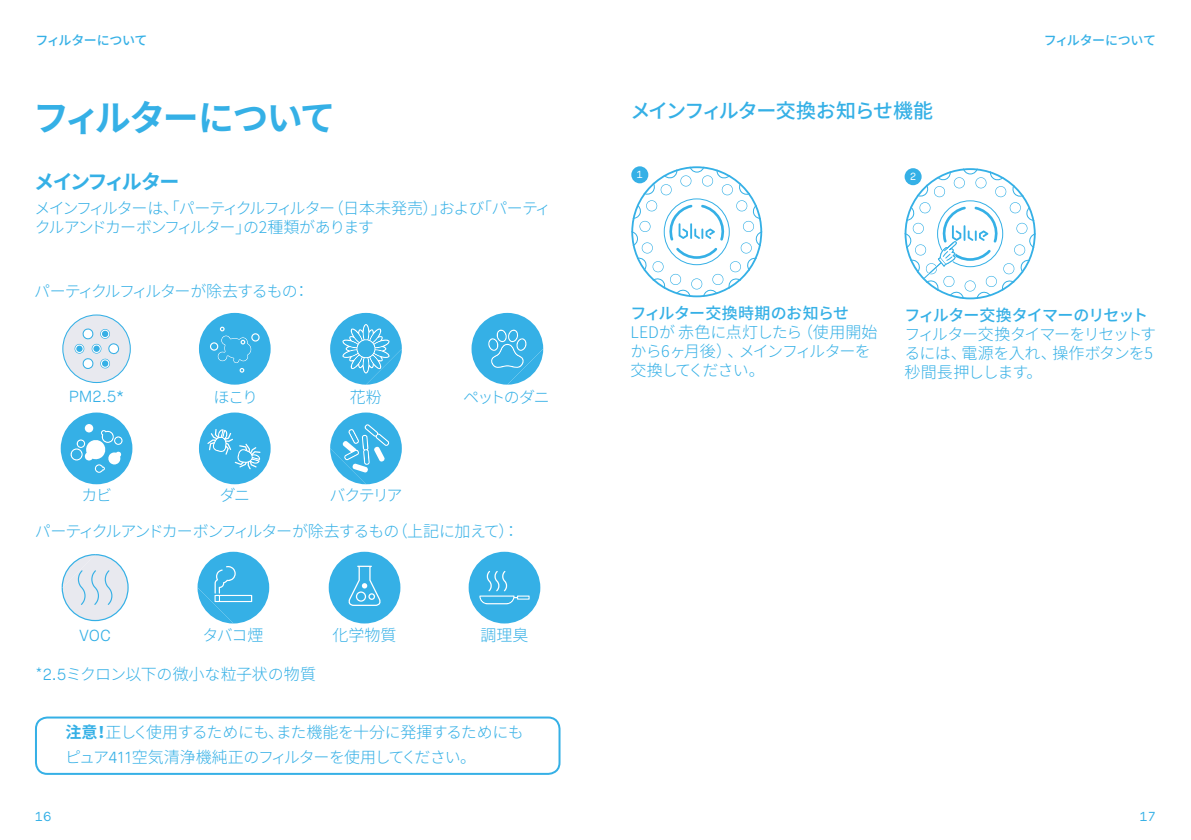
<style>
.page{position:relative;width:1191px;height:840px;background:#fff}
.page>*{position:absolute;margin:0;border:0;box-sizing:border-box;transform-origin:0 0}
.t1{font:700 36px "Noto Sans CJ Kjp";letter-spacing:-.06em;color:#35b0e6}
.t2{font:500 20px "Noto Sans CJ Kjp";letter-spacing:-.07em;color:#35b0e6}
.t3{font:700 20px "Noto Sans CJ Kjp";letter-spacing:-.12em;color:#35b0e6}
.t4{font:300 16px/19.2px "Noto Sans CJ Kjp";letter-spacing:-.06em;color:#35b0e6}
.t5{font:300 16px/19.2px "Noto Sans CJ Kjp";letter-spacing:-.085em;color:#35b0e6}
.t6{font:300 16px/19.2px "Noto Sans CJ Kjp";letter-spacing:-.04em;color:#35b0e6}
.t7{font:300 16px "Noto Sans CJ Kjp";letter-spacing:-.025em;color:#35b0e6}
.t8{font:500 16px "Noto Sans CJ Kjp";letter-spacing:-.06em;color:#35b0e6}
.t9{font:500 16px "Noto Sans CJ Kjp";letter-spacing:-.02em;color:#35b0e6}
.t10{font:300 16px "Maison Neue";color:#35b0e6}
.t11{font:500 13px "Noto Sans CJ Kjp";letter-spacing:-.035em;color:#35b0e6}
.t12{font:13px "Maison Neue Mono";color:#35b0e6}
.t13{font:10.2px "Maison Neue Mono";color:#fff}
.s1{font-family:"Maison Neue"}
.s2{font-weight:700}
</style>
<div class="page">
<div style="left:35px;top:716px;width:525px;height:58px;border:2px solid #35b0e6;border-radius:11px"></div>
<div style="left:61px;top:412px;width:71px;height:72px;background:#35b0e6;border-radius:50%"></div>
<div style="left:85px;top:424px;width:8px;height:8px;background:#fff;border-radius:50%"></div>
<svg style="left:71px;top:429px;width:51px;height:43px"></svg>
<div style="left:72px;top:449px;width:9px;height:10px;background:#35b0e6;border-radius:50%"></div>
<svg style="left:197px;top:551px;width:72px;height:72px"></svg>
<hr style="left:220px;top:596px;width:31px;height:4px;background:#35b0e6">
<div style="left:329px;top:551px;width:71px;height:72px;background:#35b0e6;border-radius:50%"></div>
<svg style="left:348px;top:565px;width:33px;height:40px"></svg>
<div style="left:468px;top:551px;width:72px;height:72px;background:#35b0e6;border-radius:50%"></div>
<svg style="left:479px;top:571px;width:50px;height:33px"></svg>
<div style="left:199px;top:412px;width:72px;height:72px;background:#35b0e6;border-radius:50%"></div>
<svg style="left:207px;top:429px;width:53px;height:40px"></svg>
<svg style="left:330px;top:412px;width:72px;height:72px"></svg>
<svg style="left:61px;top:554px;width:68px;height:67px"></svg>
<div style="left:62px;top:314px;width:69px;height:69px;background:#e8e9ef;border:1px solid #35b0e6;border-radius:50%"></div>
<svg style="left:75px;top:328px;width:44px;height:41px"></svg>
<div style="left:199px;top:313px;width:72px;height:71px;background:#35b0e6;border-radius:50%"></div>
<div style="left:251px;top:333px;width:9px;height:8px;background:#35b0e6;border:1px solid #fff;border-radius:50%"></div>
<svg style="left:216px;top:326px;width:36px;height:46px"></svg>
<div style="left:210px;top:342px;width:8px;height:8px;background:#35b0e6;border:1px solid #fff;border-radius:50%"></div>
<svg style="left:471px;top:313px;width:72px;height:71px"></svg>
<svg style="left:330px;top:313px;width:72px;height:71px"></svg>
<svg style="left:631px;top:166px;width:131px;height:131px"></svg>
<div style="left:631px;top:166px;width:17px;height:17px;background:#35b0e6;border-radius:50%"></div>
<svg style="left:904px;top:168px;width:131px;height:131px"></svg>
<div style="left:904px;top:168px;width:17px;height:17px;background:#35b0e6;border-radius:50%"></div>
<p class="t11" style="left:35px;top:33px;width:114px">フィルターについて</p>
<p class="t11" style="left:1043px;top:33px;width:114px">フィルターについて</p>
<h1 class="t1" style="left:33px;top:97px;width:304px">フィルターについて</h1>
<p class="t3" style="left:34px;top:170px;width:147px">メインフィルター</p>
<p class="t5" style="left:35px;top:199px;width:518px">メインフィルターは、「パーティクルフィルター（日本未発売）」および「パーティクルアンドカーボンフィルター」の2種類があります</p>
<p class="t4" style="left:34px;top:281px;width:277px">パーティクルフィルターが除去するもの：</p>
<p class="t10" style="left:69px;top:386px;width:57px">PM2.5*</p>
<p class="t4" style="left:213px;top:387px;width:46px">ほこり</p>
<p class="t4" style="left:350px;top:387px;width:33px">花粉</p>
<p class="t4" style="left:463px;top:387px;width:88px">ペットのダニ</p>
<p class="t4" style="left:81px;top:486px;width:32px">カビ</p>
<p class="t4" style="left:220px;top:486px;width:32px">ダニ</p>
<p class="t4" style="left:329px;top:486px;width:75px">バクテリア</p>
<p class="t4" style="left:35px;top:521px;width:485px">パーティクルアンドカーボンフィルターが除去するもの（上記に加えて）：</p>
<p class="t10" style="left:79px;top:624px;width:33px">VOC</p>
<p class="t4" style="left:202px;top:625px;width:63px">タバコ煙</p>
<p class="t7" style="left:36px;top:665px;width:282px">*<span class="s1">2.5</span>ミクロン以下の微小な粒子状の物質</p>
<p class="t4" style="left:332px;top:625px;width:65px">化学物質</p>
<p class="t4" style="left:480px;top:625px;width:50px">調理臭</p>
<p class="t4" style="left:65px;top:719px;width:460px;line-height:24.8px"><span class="s2">注意！</span>正しく使用するためにも、また機能を十分に発揮するためにもピュア<span class="s1">411</span>空気清浄機純正のフィルターを使用してください。</p>
<p class="t2" style="left:630px;top:99px;width:304px">メインフィルター交換お知らせ機能</p>
<p class="t13" style="left:636px;top:168px;width:8px">1</p>
<p class="t13" style="left:909px;top:170px;width:8px">2</p>
<p class="t9" style="left:630px;top:303px;width:220px">フィルター交換時期のお知らせ</p>
<p class="t6" style="left:630px;top:322px;width:249px">LEDが赤色に点灯したら（使用開始から6ヶ月後）、メインフィルターを交換してください。</p>
<p class="t8" style="left:904px;top:305px;width:245px">フィルター交換タイマーのリセット</p>
<p class="t4" style="left:904px;top:324px;width:253px">フィルター交換タイマーをリセットするには、電源を入れ、操作ボタンを5秒間長押しします。</p>
<p class="t12" style="left:35px;top:807px;width:18px">16</p>
<p class="t12" style="left:1139px;top:807px;width:18px">17</p>
</div>
